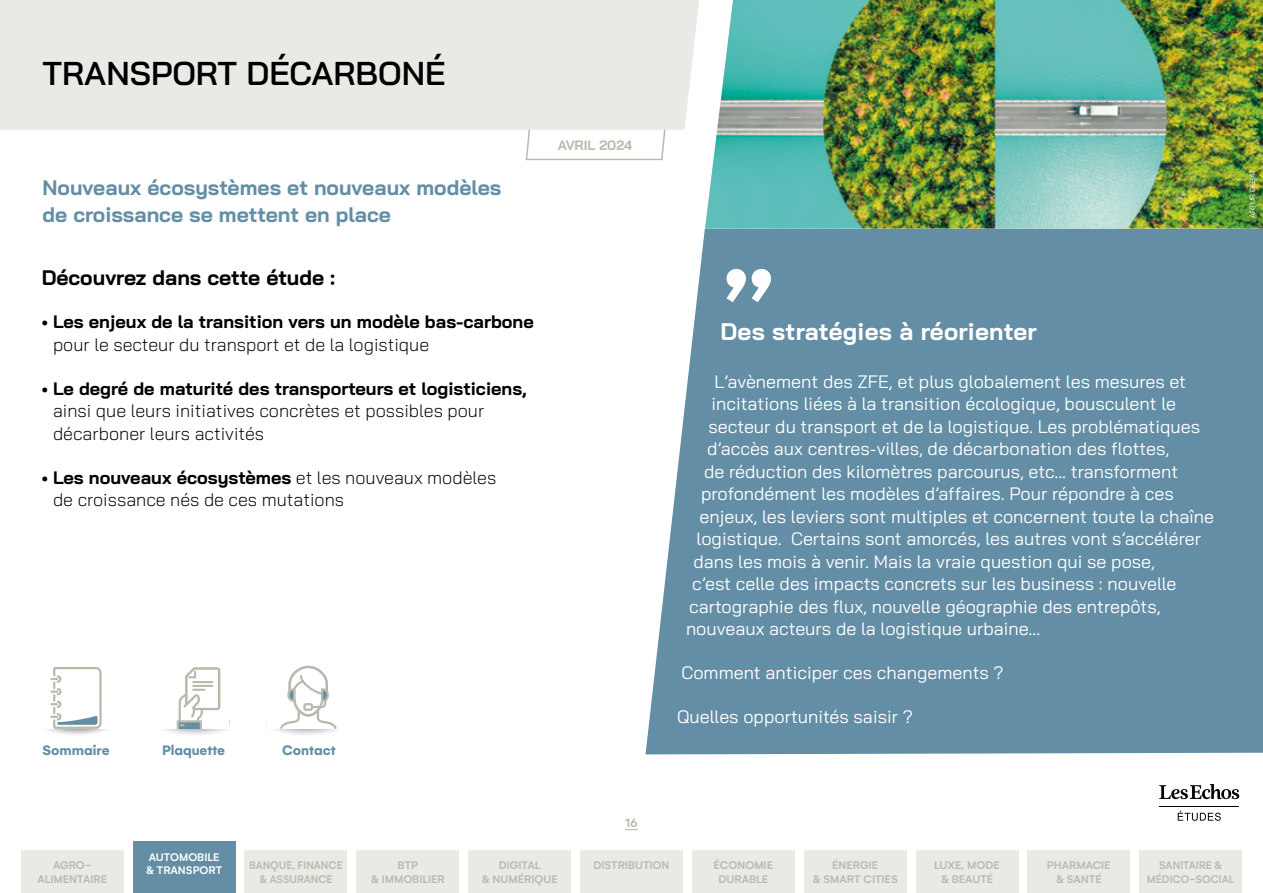
<style>
.page{position:relative;width:1263px;height:893px;background:#fff}
.page>*{position:absolute;margin:0;border:0;box-sizing:border-box;transform-origin:0 0}
.t1{font:600 33px "Bai Jamjuree";color:#000}
.t2{font:700 24px "Bai Jamjuree";letter-spacing:.01em;color:#fff}
.t3{font:700 21px/27px "Bai Jamjuree";color:#638ea5}
.t4{font:700 21px "Bai Jamjuree";color:#000}
.t5{font:18px "Bai Jamjuree";color:#fff}
.t6{font:300 18px/22.5px "Bai Jamjuree";color:#000}
.t7{font:700 18px "Bai Jamjuree";color:#000}
.t8{font:700 14.85px "Gelion";color:#638ea5}
.t9{font:700 13.5px "Bai Jamjuree";color:#b9baad}
.t10{font:500 13.5px "Gelion";color:#b9baad}
.t11{font:500 12px/13.5px "Gelion";color:#b9baad;text-align:center}
.t12{font:500 12px/13.5px "Gelion";color:#b9baad;text-align:center;scale:.95 1}
.t13{font:500 12px/13.5px "Gelion";color:#b9baad;text-align:center;scale:.96 1}
.t14{font:500 12px/13.5px "Gelion";color:#fff}
.t15{font:7.5px "Bai Jamjuree";color:#fff}
.s1{font-weight:700}
</style>
<div class="page">
<div style="left:580px;top:850px;width:102px;height:43px;background:#eae9e6"></div>
<hr style="left:1159px;top:806px;width:80px;height:1px;background:#000">
<svg style="left:1159px;top:784px;width:80px;height:15px"></svg>
<svg style="left:1178px;top:811px;width:43px;height:10px"></svg>
<svg style="left:625px;top:829px;width:13px;height:1px"></svg>
<div style="left:21px;top:850px;width:102px;height:43px;background:#eae9e6"></div>
<div style="left:692px;top:850px;width:102px;height:43px;background:#eae9e6"></div>
<div style="left:804px;top:850px;width:102px;height:43px;background:#eae9e6"></div>
<div style="left:916px;top:850px;width:102px;height:43px;background:#eae9e6"></div>
<div style="left:1028px;top:850px;width:102px;height:43px;background:#eae9e6"></div>
<div style="left:1140px;top:850px;width:102px;height:43px;background:#eae9e6"></div>
<div style="left:133px;top:842px;width:102px;height:51px;background:#638ea5"></div>
<div style="left:245px;top:850px;width:102px;height:43px;background:#eae9e6"></div>
<div style="left:357px;top:850px;width:102px;height:43px;background:#eae9e6"></div>
<div style="left:469px;top:850px;width:102px;height:43px;background:#eae9e6"></div>
<svg style="left:525px;top:130px;width:141px;height:31px"></svg>
<div style="left:0;top:0;width:699px;height:130px;background:#eae9e6"></div>
<div style="left:645px;top:229px;width:618px;height:525px;background:#638ea5"></div>
<svg style="left:726px;top:269px;width:45px;height:33px"></svg>
<img style="left:705px;top:0;width:558px;height:229px">
<svg style="left:273px;top:665px;width:65px;height:70px"></svg>
<svg style="left:46px;top:667px;width:62px;height:68px"></svg>
<svg style="left:163px;top:667px;width:64px;height:68px"></svg>
<h1 class="t1" style="left:43px;top:54px;width:404px">TRANSPORT DÉCARBONÉ</h1>
<p class="t3" style="left:43px;top:174px;width:460px">Nouveaux écosystèmes et nouveaux modèles de croissance se mettent en place</p>
<p class="t4" style="left:42px;top:265px;width:295px">Découvrez dans cette étude :</p>
<p class="t7" style="left:42px;top:312px;width:494px">• Les enjeux de la transition vers un modèle bas-carbone</p>
<p class="t6" style="left:53px;top:333px;width:378px">pour le secteur du transport et de la logistique</p>
<p class="t7" style="left:42px;top:378px;width:487px">• Le degré de maturité des transporteurs et logisticiens,</p>
<p class="t6" style="left:53px;top:400px;width:433px">ainsi que leurs initiatives concrètes et possibles pour décarboner leurs activités</p>
<p class="t6" style="left:53px;top:466px;width:445px;text-indent:-11px"><span class="s1">• Les nouveaux écosystèmes</span> et les nouveaux modèles de croissance nés de ces mutations</p>
<p class="t9" style="left:558px;top:138px;width:76px">AVRIL 2024</p>
<p class="t8" style="left:43px;top:741px;width:68px">Sommaire</p>
<p class="t8" style="left:162px;top:741px;width:65px">Plaquette</p>
<p class="t8" style="left:282px;top:741px;width:55px">Contact</p>
<p class="t15" style="left:1246px;top:218px;width:50px;rotate:-90deg">ARTUR DEBAT</p>
<p class="t15" style="left:1246px;top:218px;width:24px;rotate:-90deg">XXXXX</p>
<h2 class="t2" style="left:720px;top:317px;width:318px">Des stratégies à réorienter</h2>
<p class="t5" style="left:714px;top:366px;width:473px">L’avènement des ZFE, et plus globalement les mesures et</p>
<p class="t5" style="left:711px;top:389px;width:466px">incitations liées à la transition écologique, bousculent le</p>
<p class="t5" style="left:708px;top:411px;width:493px">secteur du transport et de la logistique. Les problématiques</p>
<p class="t5" style="left:707px;top:434px;width:464px">d’accès aux centres-villes, de décarbonation des flottes,</p>
<p class="t5" style="left:704px;top:456px;width:476px">de réduction des kilomètres parcourus, etc... transforment</p>
<p class="t5" style="left:701px;top:479px;width:474px">profondément les modèles d’affaires. Pour répondre à ces</p>
<p class="t5" style="left:699px;top:501px;width:516px">enjeux, les leviers sont multiples et concernent toute la chaîne</p>
<p class="t5" style="left:696px;top:524px;width:506px">logistique. Certains sont amorcés, les autres vont s’accélérer</p>
<p class="t5" style="left:693px;top:546px;width:463px">dans les mois à venir. Mais la vraie question qui se pose,</p>
<p class="t5" style="left:692px;top:569px;width:486px">c’est celle des impacts concrets sur les business : nouvelle</p>
<p class="t5" style="left:689px;top:591px;width:473px">cartographie des flux, nouvelle géographie des entrepôts,</p>
<p class="t5" style="left:686px;top:614px;width:356px">nouveaux acteurs de la logistique urbaine…</p>
<p class="t5" style="left:681px;top:657px;width:324px">Comment anticiper ces changements ?</p>
<p class="t5" style="left:677px;top:701px;width:237px">Quelles opportunités saisir ?</p>
<p class="t10" style="left:625px;top:814px;width:14px">16</p>
<p class="t14" style="left:146px;top:850px;width:78px">AUTOMOBILE &amp; TRANSPORT</p>
<p class="t12" style="left:249px;top:858px;width:100px">BANQUE, FINANCE &amp; ASSURANCE</p>
<p class="t11" style="left:371px;top:858px;width:76px">BTP<br>&amp; IMMOBILIER</p>
<p class="t11" style="left:481px;top:858px;width:78px">DIGITAL<br>&amp; NUMÉRIQUE</p>
<p class="t11" style="left:37px;top:858px;width:71px">AGRO-<br>ALIMENTAIRE</p>
<p class="t11" style="left:713px;top:858px;width:61px">ÉCONOMIE<br>DURABLE</p>
<p class="t11" style="left:812px;top:858px;width:87px">ÉNERGIE<br>&amp; SMART CITIES</p>
<p class="t11" style="left:934px;top:858px;width:67px">LUXE, MODE &amp; BEAUTÉ</p>
<p class="t11" style="left:1047px;top:858px;width:65px">PHARMACIE &amp; SANTÉ</p>
<p class="t13" style="left:1147px;top:858px;width:93px">SANITAIRE &amp;<br>MÉDICO-SOCIAL</p>
<p class="t11" style="left:593px;top:858px;width:78px">DISTRIBUTION</p>
</div>
